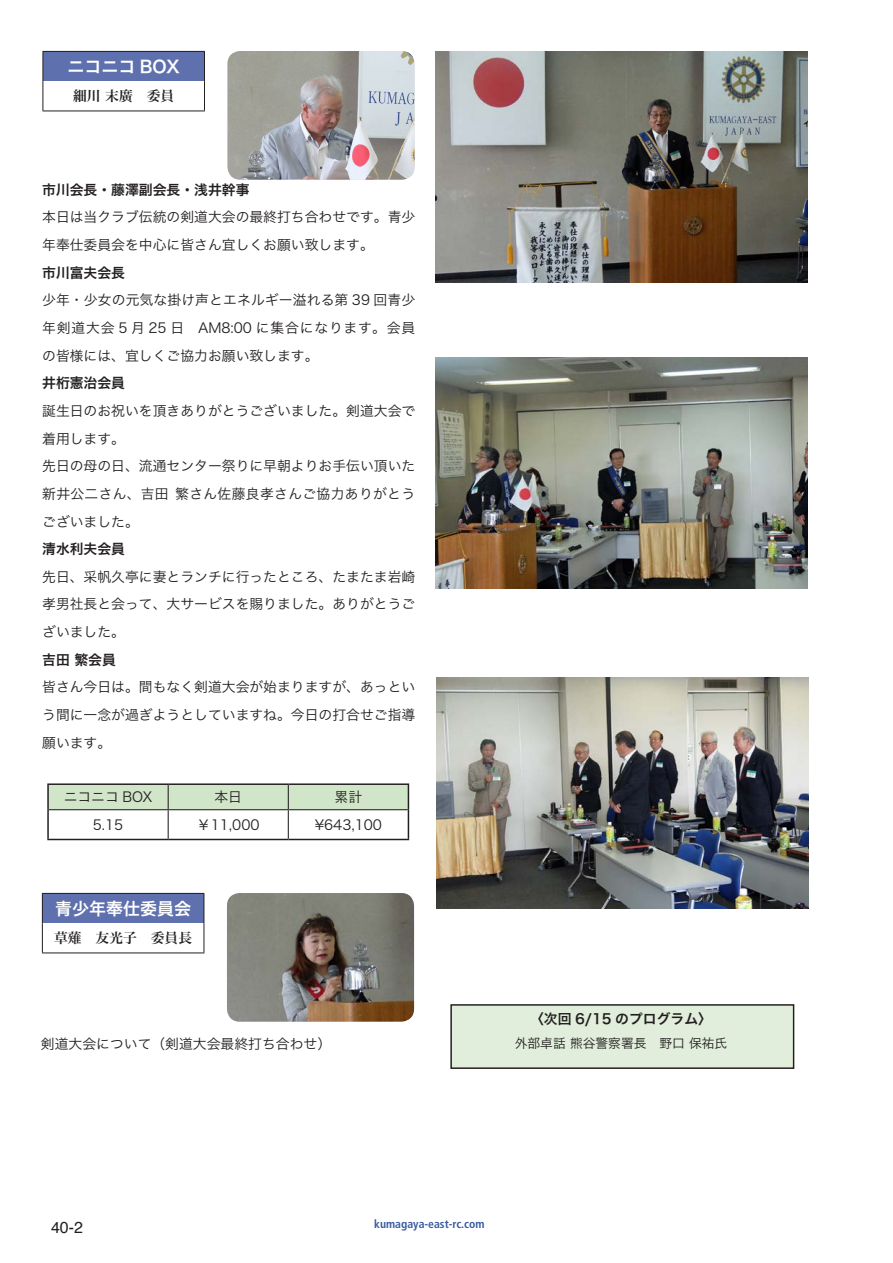
<style>
.page{position:relative;width:893px;height:1263px;background:#fff}
.page>*{position:absolute;margin:0;border:0;box-sizing:border-box;transform-origin:0 0}
.t1{font:16.95px "Hira Kaku Pro W6";color:#fff}
.t2{font:15.9px "Helvetica";color:#231f20}
.t3{font:13.8px/27.6px "Hira Kaku Pro W3";color:#231f20;text-align:justify}
.t4{font:13.8px "Hira Kaku Pro W6";color:#231f20}
.t5{font:13.8px "Hira Min Pro W6";color:#231f20}
.t6{font:12.75px "Hira Kaku Pro W3";color:#231f20}
.t7{font:700 condensed 11.7px "Frutiger";color:#385b9f}
</style>
<div class="page">
<div style="left:43px;top:51px;width:161px;height:30px;background:#5e70ad"></div>
<hr style="left:43px;top:51px;width:162px;height:1px;background:#231f20">
<svg style="left:43px;top:52px;width:1px;height:29px"></svg>
<svg style="left:204px;top:52px;width:1px;height:29px"></svg>
<hr style="left:43px;top:81px;width:1px;height:30px;background:#231f20">
<hr style="left:204px;top:81px;width:1px;height:30px;background:#231f20">
<hr style="left:43px;top:111px;width:162px;height:1px;background:#231f20">
<img style="left:227px;top:51px;width:188px;height:129px">
<hr style="left:47px;top:783px;width:121px;height:2px;background:#231f20">
<hr style="left:47px;top:785px;width:2px;height:25px;background:#231f20">
<hr style="left:168px;top:783px;width:120px;height:2px;background:#231f20">
<hr style="left:288px;top:783px;width:121px;height:2px;background:#231f20">
<hr style="left:47px;top:810px;width:2px;height:29px;background:#231f20">
<svg style="left:48px;top:784px;width:361px;height:55px"></svg>
<hr style="left:47px;top:839px;width:121px;height:1px;background:#231f20">
<hr style="left:168px;top:839px;width:120px;height:1px;background:#231f20">
<hr style="left:288px;top:839px;width:121px;height:1px;background:#231f20">
<div style="left:451px;top:1005px;width:343px;height:63px;background:#e1eedb"></div>
<div style="left:450px;top:1004px;width:344px;height:65px;border:1px solid #231f20"></div>
<div style="left:42px;top:893px;width:162px;height:30px;background:#5e70ad"></div>
<hr style="left:42px;top:893px;width:162px;height:1px;background:#231f20">
<svg style="left:42px;top:894px;width:1px;height:58px"></svg>
<svg style="left:204px;top:894px;width:1px;height:58px"></svg>
<hr style="left:42px;top:952px;width:162px;height:1px;background:#231f20">
<img style="left:227px;top:893px;width:187px;height:129px">
<img style="left:436px;top:51px;width:372px;height:231px">
<img style="left:436px;top:357px;width:372px;height:231px">
<img style="left:436px;top:677px;width:372px;height:231px">
<p class="t1" style="left:68px;top:51px;width:114px">ニコニコ BOX</p>
<p class="t5" style="left:73px;top:84px;width:103px">細川 末廣　委員</p>
<p class="t4" style="left:42px;top:177px;width:209px">市川会長・藤澤副会長・浅井幹事</p>
<p class="t3" style="left:42px;top:202px;width:375px">本日は当クラブ伝統の剣道大会の最終打ち合わせです。青少年奉仕委員会を中心に皆さん宜しくお願い致します。</p>
<p class="t4" style="left:42px;top:260px;width:84px">市川富夫会長</p>
<p class="t3" style="left:42px;top:285px;width:375px">少年・少女の元気な掛け声とエネルギー溢れる第 39 回青少年剣道大会 5 月 25 日　AM8:00 に集合になります。会員の皆様には、宜しくご協力お願い致します。</p>
<p class="t4" style="left:42px;top:371px;width:84px">井桁憲治会員</p>
<p class="t3" style="left:42px;top:396px;width:375px">誕生日のお祝いを頂きありがとうございました。剣道大会で着用します。</p>
<p class="t3" style="left:42px;top:451px;width:375px">先日の母の日、流通センター祭りに早朝よりお手伝い頂いた新井公二さん、吉田 繁さん佐藤良孝さんご協力ありがとうございました。</p>
<p class="t4" style="left:42px;top:536px;width:84px">清水利夫会員</p>
<p class="t3" style="left:42px;top:562px;width:375px">先日、采帆久亭に妻とランチに行ったところ、たまたま岩崎孝男社長と会って、大サービスを賜りました。ありがとうございました。</p>
<p class="t4" style="left:42px;top:647px;width:75px">吉田 繁会員</p>
<p class="t3" style="left:42px;top:672px;width:375px">皆さん今日は。間もなく剣道大会が始まりますが、あっという間に一念が過ぎようとしていますね。今日の打合せご指導願います。　</p>
<p class="t3" style="left:64px;top:782px;width:90px">ニコニコ BOX</p>
<p class="t3" style="left:214px;top:782px;width:29px">本日</p>
<p class="t3" style="left:335px;top:782px;width:29px">累計</p>
<p class="t3" style="left:93px;top:810px;width:32px">5.15</p>
<p class="t3" style="left:197px;top:810px;width:64px">￥11,000</p>
<p class="t3" style="left:315px;top:810px;width:69px">¥643,100</p>
<p class="t1" style="left:55px;top:893px;width:138px">青少年奉仕委員会</p>
<p class="t5" style="left:54px;top:926px;width:140px">草薙　友光子　委員長</p>
<p class="t3" style="left:41px;top:1029px;width:292px">剣道大会について（剣道大会最終打ち合わせ）</p>
<p class="t4" style="left:530px;top:1006px;width:183px">〈次回 6/15 のプログラム〉</p>
<p class="t6" style="left:515px;top:1032px;width:214px">外部卓話 熊谷警察署長　野口 保祐氏</p>
<p class="t2" style="left:51px;top:1215px;width:33px">40-2</p>
<p class="t7" style="left:374px;top:1217px;width:112px">kumagaya-east-rc.com</p>
</div>
